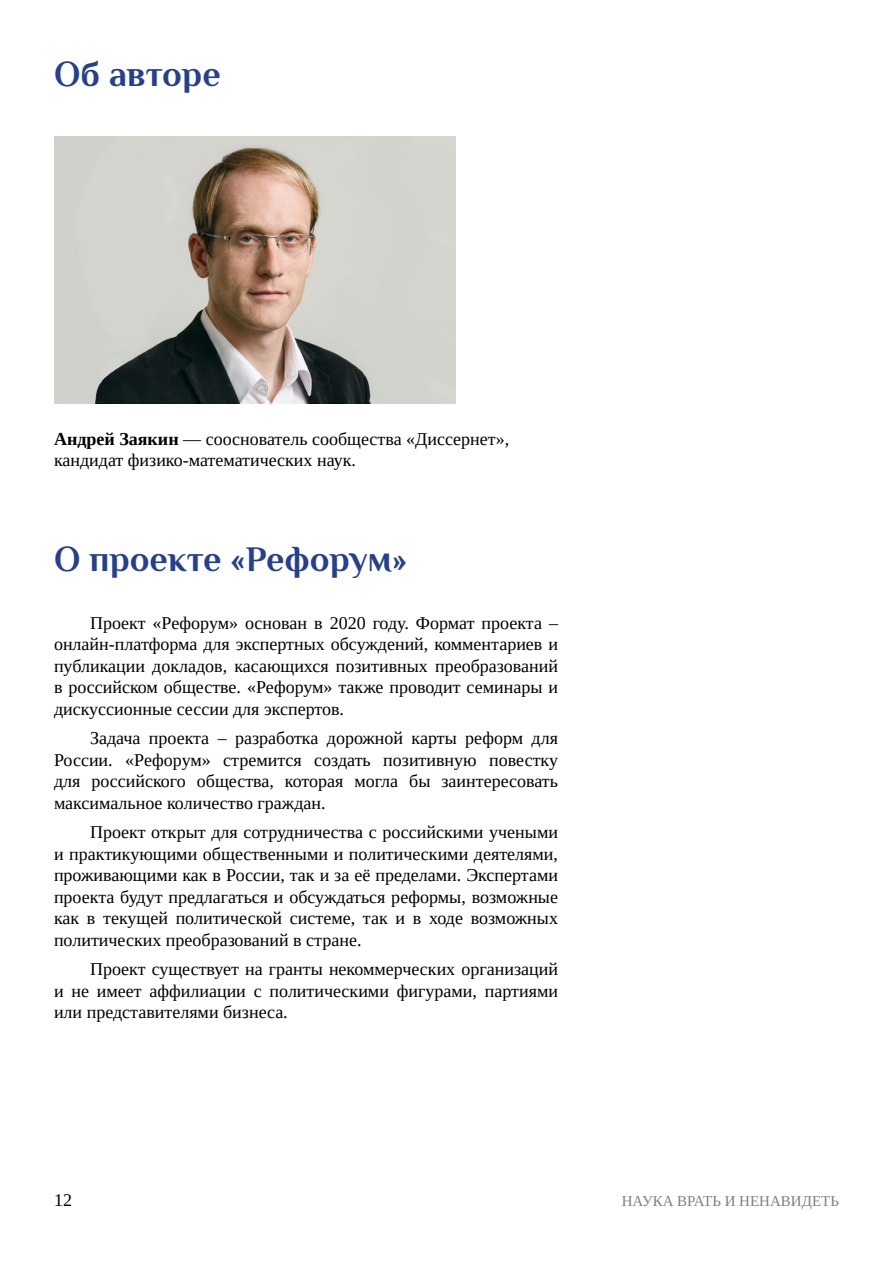
<style>
.page{position:relative;width:893px;height:1263px;background:#fff}
.page>*{position:absolute;margin:0;border:0;box-sizing:border-box;transform-origin:0 0}
.Heading_1{font:700 36px "Philosopher";color:#25408f}
.t1{font:18px/21.6px "Tinos";color:#000;text-align:justify}
.t2{font:15px "Tinos";color:#808080}
.s1{font-weight:700}
</style>
<div class="page">
<img style="left:54px;top:136px;width:401px;height:268px">
<p class="Heading_1" style="left:54px;top:51px;width:168px">Об авторе</p>
<p class="t1" style="left:54px;top:428px;width:457px"><span class="s1">Андрей Заякин</span> — сооснователь сообщества «Диссернет», кандидат физико-математических наук.</p>
<p class="Heading_1" style="left:54px;top:535px;width:355px">О проекте «Рефорум»</p>
<p class="t1" style="left:54px;top:612px;width:506px;text-indent:36px">Проект «Рефорум» основан в 2020 году. Формат проекта – онлайн-платформа для экспертных обсуждений, комментариев и публикации докладов, касающихся позитивных преобразований в российском обществе. «Рефорум» также проводит семинары и дискуссионные сессии для экспертов.</p>
<p class="t1" style="left:54px;top:727px;width:506px;text-indent:36px">Задача проекта – разработка дорожной карты реформ для России. «Рефорум» стремится создать позитивную повестку для российского общества, которая могла бы заинтересовать максимальное количество граждан.</p>
<p class="t1" style="left:54px;top:821px;width:506px;text-indent:36px">Проект открыт для сотрудничества с российскими учеными и практикующими общественными и политическими деятелями, проживающими как в России, так и за её пределами. Экспертами проекта будут предлагаться и обсуждаться реформы, возможные как в текущей политической системе, так и в ходе возможных политических преобразований в стране.</p>
<p class="t1" style="left:54px;top:958px;width:505px;text-indent:36px">Проект существует на гранты некоммерческих организаций и не имеет аффилиации с политическими фигурами, партиями или представителями бизнеса.</p>
<p class="t1" style="left:54px;top:1189px;width:19px">12</p>
<p class="t2" style="left:622px;top:1191px;width:219px">НАУКА ВРАТЬ И НЕНАВИДЕТЬ</p>
</div>
